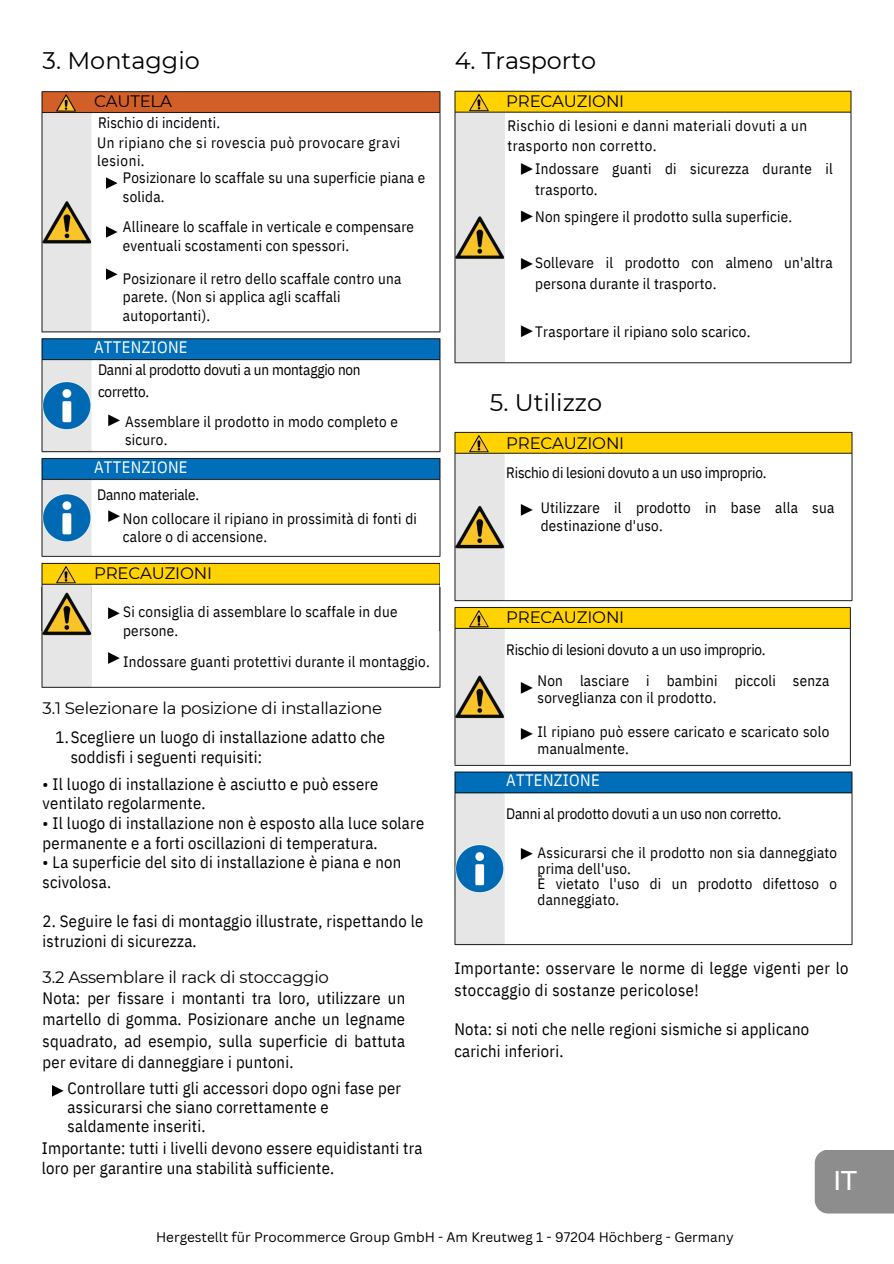
<style>
.page{position:relative;width:894px;height:1264px;background:#fff}
.page>*{position:absolute;margin:0;border:0;box-sizing:border-box;transform-origin:0 0}
.t1{font:500 27px "Montserrat";color:#fff}
.t2{font:24px "Montserrat";color:#000}
.t3{font:16.5px/19.6px "IBM Plex Sans Cond";letter-spacing:.015em;color:#000}
.t4{font:16.5px "Montserrat";letter-spacing:-.01em;color:#000}
.t5{font:16.5px "IBM Plex Sans Cond";letter-spacing:.02em;color:#fff}
.t6{font:15px/18.5px "IBM Plex Sans Cond";letter-spacing:.015em;color:#000}
.t7{font:15px/21.3px "IBM Plex Sans Cond";letter-spacing:-.01em;color:#000}
.t8{font:15px/18px "IBM Plex Sans Cond";letter-spacing:.035em;color:#000}
.t9{font:13.5px "Canva Sans";color:#000}
.s1{font-family:"Montserrat"}
</style>
<div class="page">
<svg style="left:52px;top:1085px;width:12px;height:11px"></svg>
<img style="left:41px;top:91px;width:400px;height:474px">
<img style="left:454px;top:90px;width:398px;height:274px">
<img style="left:454px;top:431px;width:399px;height:515px">
<div style="left:97px;top:172px;width:26px;height:138px;background:#fff"></div>
<svg style="left:106px;top:177px;width:11px;height:12px"></svg>
<svg style="left:106px;top:226px;width:11px;height:12px"></svg>
<svg style="left:106px;top:268px;width:11px;height:12px"></svg>
<img style="left:41px;top:555px;width:398px;height:33px">
<img style="left:41px;top:588px;width:400px;height:100px">
<svg style="left:108px;top:652px;width:12px;height:12px"></svg>
<svg style="left:108px;top:607px;width:12px;height:12px"></svg>
<div style="left:103px;top:588px;width:268px;height:16px;background:#fff"></div>
<div style="left:814px;top:1150px;width:79px;height:63px;background:#8e8d8d"></div>
<h4 class="t2" style="left:42px;top:46px;width:159px">3. Montaggio</h4>
<h3 class="t4" style="left:94px;top:91px;width:79px">CAUTELA</h3>
<h4 class="t6" style="left:98px;top:114px;width:124px">Rischio di incidenti.</h4>
<h3 class="t8" style="left:97px;top:134px;width:304px">Un ripiano che si rovescia può provocare gravi lesioni.</h3>
<h4 class="t6" style="left:123px;top:168px;width:304px">Posizionare lo scaffale su una superficie piana e solida.</h4>
<h4 class="t6" style="left:123px;top:218px;width:292px">Allineare lo scaffale in verticale e compensare eventuali scostamenti con spessori.</h4>
<h4 class="t6" style="left:123px;top:269px;width:280px">Posizionare il retro dello scaffale contro una parete. (Non si applica agli scaffali autoportanti).</h4>
<h4 class="t5" style="left:94px;top:336px;width:95px">ATTENZIONE</h4>
<h4 class="t7" style="left:98px;top:359px;width:264px">Danni al prodotto dovuti a un montaggio non corretto.</h4>
<p class="t6" style="left:125px;top:412px;width:274px;line-height:18px">Assemblare il prodotto in modo completo e sicuro.</p>
<h3 class="t5" style="left:94px;top:456px;width:95px">ATTENZIONE</h3>
<h4 class="t7" style="left:97px;top:483px;width:103px">Danno materiale.</h4>
<h2 class="t6" style="left:123px;top:509px;width:295px;line-height:18px">Non collocare il ripiano in prossimità di fonti di calore o di accensione.</h2>
<h4 class="t4" style="left:94px;top:563px;width:119px">PRECAUZIONI</h4>
<h3 class="t6" style="left:123px;top:602px;width:276px">Si consiglia di assemblare lo scaffale in due persone.</h3>
<h4 class="t6" style="left:123px;top:651px;width:308px">Indossare guanti protettivi durante il montaggio.</h4>
<h4 class="t4" style="left:43px;top:698px;width:341px">3.1 Selezionare la posizione di installazione</h4>
<h4 class="t3" style="left:71px;top:727px;width:316px;text-indent:-15px">1.Scegliere un luogo di installazione adatto che soddisfi i seguenti requisiti:</h4>
<h4 class="t3" style="left:43px;top:773px;width:337px">• Il luogo di installazione è asciutto e può essere ventilato regolarmente.</h4>
<h4 class="t3" style="left:43px;top:813px;width:383px">• Il luogo di installazione non è esposto alla luce solare permanente e a forti oscillazioni di temperatura.</h4>
<h4 class="t3" style="left:43px;top:852px;width:360px">• La superficie del sito di installazione è piana e non scivolosa.</h4>
<h3 class="t3" style="left:43px;top:911px;width:382px">2. Seguire le fasi di montaggio illustrate, rispettando le istruzioni di sicurezza.</h3>
<p class="t2" style="left:454px;top:46px;width:143px">4. Trasporto</p>
<h2 class="t4" style="left:506px;top:91px;width:119px">PRECAUZIONI</h2>
<p class="t6" style="left:507px;top:115px;width:301px;line-height:20.2px">Rischio di lesioni e danni materiali dovuti a un trasporto non corretto.</p>
<h4 class="t6" style="left:535px;top:158px;width:299px;line-height:20.9px">Indossare guanti di sicurezza durante il trasporto.</h4>
<h4 class="t6" style="left:535px;top:207px;width:258px">Non spingere il prodotto sulla superficie.</h4>
<h3 class="t6" style="left:535px;top:251px;width:299px;line-height:20.9px">Sollevare il prodotto con almeno un'altra persona durante il trasporto.</h3>
<h4 class="t6" style="left:535px;top:322px;width:217px">Trasportare il ripiano solo scarico.</h4>
<h4 class="t2" style="left:489px;top:387px;width:114px">5. Utilizzo</h4>
<h4 class="t4" style="left:506px;top:432px;width:119px">PRECAUZIONI</h4>
<h4 class="t7" style="left:506px;top:462px;width:262px">Rischio di lesioni dovuto a un uso improprio.</h4>
<h3 class="t6" style="left:540px;top:498px;width:295px;line-height:18px">Utilizzare il prodotto in base alla sua destinazione d'uso.</h3>
<h3 class="t4" style="left:506px;top:607px;width:119px">PRECAUZIONI</h3>
<h4 class="t7" style="left:506px;top:638px;width:261px">Rischio di lesioni dovuto a un uso improprio.</h4>
<h4 class="t6" style="left:537px;top:672px;width:293px;line-height:16.8px">Non lasciare i bambini piccoli senza sorveglianza con il prodotto.</h4>
<p class="t6" style="left:537px;top:723px;width:293px;line-height:16.8px">Il ripiano può essere caricato e scaricato solo manualmente.</p>
<h4 class="t5" style="left:506px;top:769px;width:95px">ATTENZIONE</h4>
<h4 class="t7" style="left:506px;top:802px;width:277px">Danni al prodotto dovuti a un uso non corretto.</h4>
<p class="t6" style="left:537px;top:844px;width:301px;line-height:15.8px">Assicurarsi che il prodotto non sia danneggiato prima dell'uso.<br>È vietato l'uso di un prodotto difettoso o danneggiato.</p>
<h4 class="t3" style="left:43px;top:965px;width:364px;line-height:21.3px"><span class="s1">3.2 Assemblare il rack di stoccaggio<br></span>Nota: per fissare i montanti tra loro, utilizzare un martello di gomma. Posizionare anche un legname squadrato, ad esempio, sulla superficie di battuta per evitare di danneggiare i puntoni.</h4>
<h4 class="t3" style="left:454px;top:956px;width:395px;line-height:22.5px">Importante: osservare le norme di legge vigenti per lo stoccaggio di sostanze pericolose!</h4>
<h4 class="t3" style="left:68px;top:1078px;width:335px;line-height:19.2px">Controllare tutti gli accessori dopo ogni fase per assicurarsi che siano correttamente e saldamente inseriti.</h4>
<p class="t3" style="left:454px;top:1017px;width:356px;line-height:22.5px">Nota: si noti che nelle regioni sismiche si applicano carichi inferiori.</p>
<h4 class="t3" style="left:42px;top:1137px;width:382px;line-height:20.2px">Importante: tutti i livelli devono essere equidistanti tra loro per garantire una stabilità sufficiente.</h4>
<h2 class="t9" style="left:156px;top:1227px;width:579px">Hergestellt für Procommerce Group GmbH - Am Kreutweg 1 - 97204 Höchberg - Germany</h2>
<h4 class="t1" style="left:832px;top:1163px;width:26px">IT</h4>
</div>
